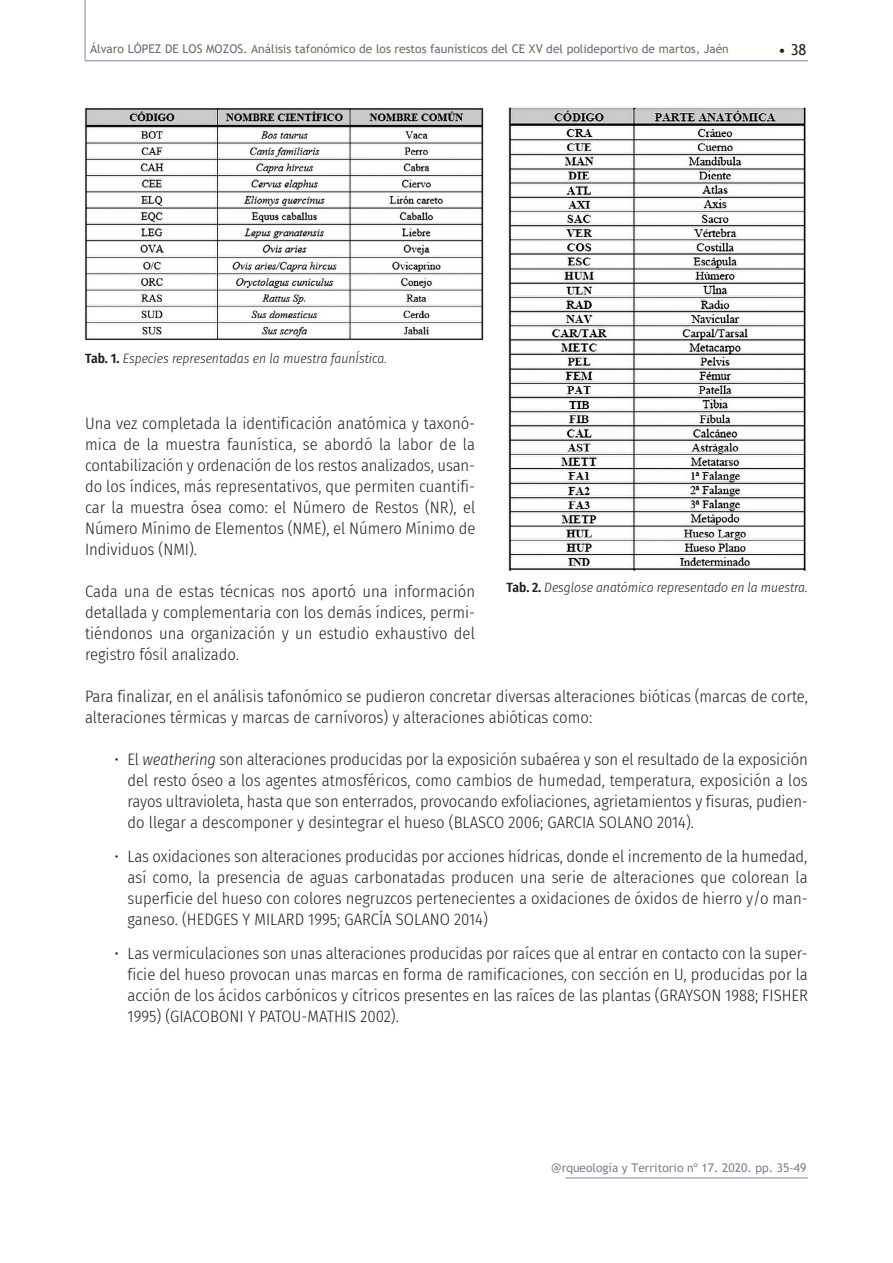
<style>
.page{position:relative;width:893px;height:1263px;background:#fff}
.page>*{position:absolute;margin:0;border:0;box-sizing:border-box;transform-origin:0 0}
.t1{font:300 16.5px/21px "Fira Sans Condensed";color:#231f20;text-align:justify}
.t2{font:15px "Trebuchet MS";color:#231f20}
.t3{font:italic 300 13.5px "Fira Sans Condensed";color:#231f20}
.t4{font:12px "Trebuchet MS";color:#6c6d70}
.t5{font:12px "Trebuchet MS";color:#808285}
.s1{font-weight:600;font-style:normal}
.s2{font-style:italic}
.s3{font-size:13.5px}
</style>
<div class="page">
<hr style="left:85px;top:61px;width:723px;height:1px;background:#8180b0">
<hr style="left:566px;top:1178px;width:242px;height:1px;background:#8180b0">
<hr style="left:85px;top:0;width:1px;height:61px;background:#8180b0">
<img style="left:85px;top:108px;width:399px;height:232px">
<img style="left:508px;top:106px;width:298px;height:466px">
<p class="t4" style="left:90px;top:41px;width:640px">Álvaro LÓPEZ DE LOS MOZOS. Análisis tafonómico de los restos faunísticos del CE XV del polideportivo de martos, Jaén</p>
<p class="t2" style="left:778px;top:40px;width:30px">• 38</p>
<p class="t3" style="left:85px;top:349px;width:303px"><span class="s1">Tab. 1.</span> Especies representadas en la muestra faunÍstica.</p>
<p class="t1" style="left:85px;top:413px;width:392px">Una vez completada la identificación anatómica y taxonó&shy;mica de la muestra faunística, se abordó la labor de la contabilización y ordenación de los restos analizados, usan&shy;do los índices, más representativos, que permiten cuantifi&shy;car la muestra ósea como: el Número de Restos (NR), el Número Mínimo de Elementos (NME), el Número Mínimo de Individuos (NMI).</p>
<p class="t1" style="left:85px;top:581px;width:392px">Cada una de estas técnicas nos aportó una información detallada y complementaria con los demás índices, permi&shy;tiéndonos una organización y un estudio exhaustivo del registro fósil analizado.</p>
<p class="t1" style="left:85px;top:686px;width:724px">Para finalizar, en el análisis tafonómico se pudieron concretar diversas alteraciones bióticas (marcas de corte, alteraciones térmicas y marcas de carnívoros) y alteraciones abióticas como:</p>
<p class="t1" style="left:128px;top:749px;width:682px;text-indent:-13px">• El <span class="s2">weathering</span> son alteraciones producidas por la exposición subaérea y son el resultado de la exposición del resto óseo a los agentes atmosféricos, como cambios de humedad, temperatura, exposición a los rayos ultravioleta, hasta que son enterrados, provocando exfoliaciones, agrietamientos y fisuras, pudien&shy;do llegar a descomponer y desintegrar el hueso (BLASCO 2006; GARCIA SOLANO 2014).</p>
<p class="t1" style="left:128px;top:845px;width:682px;text-indent:-13px">• Las oxidaciones son alteraciones producidas por acciones hídricas, donde el incremento de la humedad, así como, la presencia de aguas carbonatadas producen una serie de alteraciones que colorean la superficie del hueso con colores negruzcos pertenecientes a oxidaciones de óxidos de hierro y/o man&shy;ganeso. (HEDGES Y MILARD 1995; GARCÍA SOLANO 2014)</p>
<p class="t1" style="left:128px;top:942px;width:682px;text-indent:-13px">• Las vermiculaciones son unas alteraciones producidas por raíces que al entrar en contacto con la super&shy;ficie del hueso provocan unas marcas en forma de ramificaciones, con sección en U, producidas por la acción de los ácidos carbónicos y cítricos presentes en las raíces de las plantas (GRAYSON 1988; FISHER 1995) (GIACOBONI Y PATOU-MATHIS 2002).</p>
<p class="t3" style="left:507px;top:578px;width:303px"><span class="s1">Tab. 2.</span> Desglose anatómico representado en la muestra.</p>
<p class="t5" style="left:551px;top:1160px;width:257px"><span class="s3">@</span>rqueología y Territorio nº 17. 2020. pp. 35-49</p>
</div>
